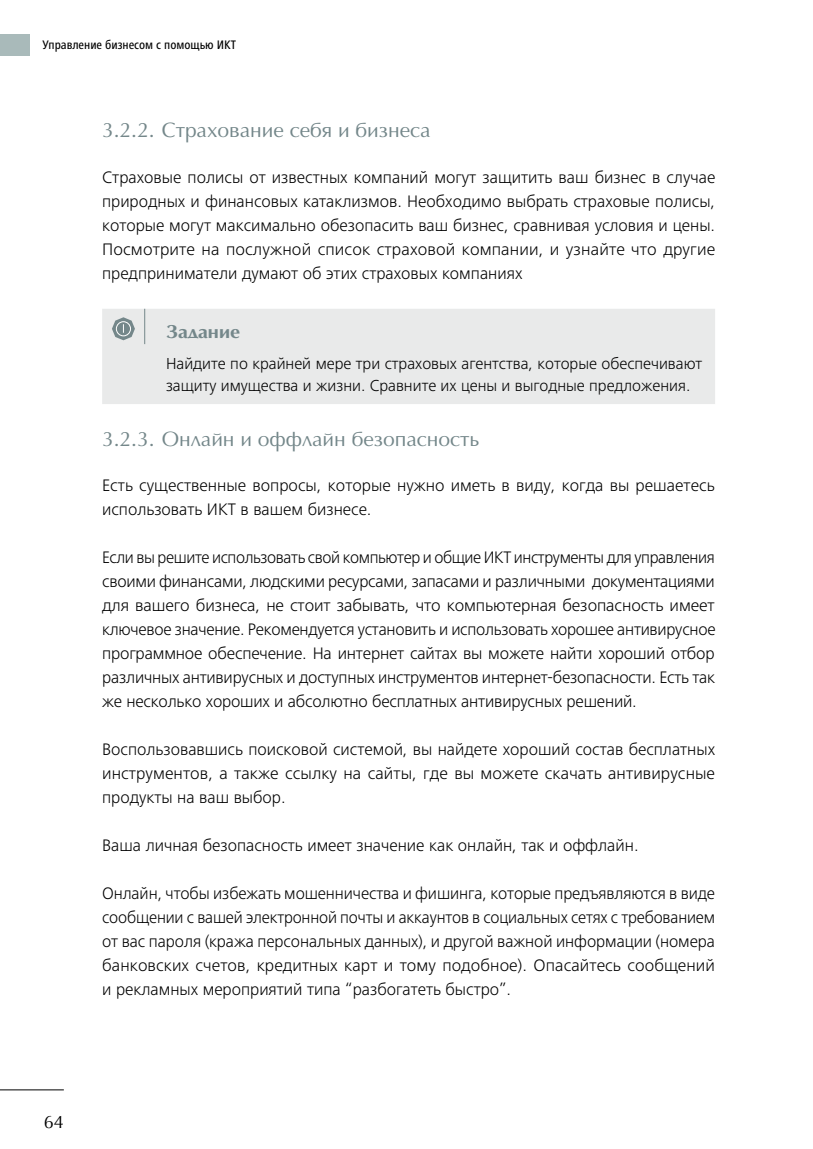
<style>
.page{position:relative;width:813px;height:1149px;background:#fff}
.page>*{position:absolute;margin:0;border:0;box-sizing:border-box;transform-origin:0 0}
.t1{font:19.5px "Optimal C";color:#74878a}
.t2{font:18px "Optima";color:#000}
.t3{font:300 17.25px/24px "Frutiger Next LTW1 G";color:#000;text-align:justify}
.t4{font:700 17.25px "Optimal C";color:#74878a;scale:1.07 1}
.t5{font:300 16.5px/22.5px "Frutiger Next LTW1 G";color:#000}
.t6{font:500 condensed 12.75px "Frutiger Next LTW1 G";color:#000}
</style>
<div class="page">
<hr style="left:0;top:1089px;width:64px;height:1px;background:#000">
<div style="left:0;top:34px;width:30px;height:21px;background:#a9baba"></div>
<div style="left:102px;top:309px;width:612px;height:95px;background:#e9eaea"></div>
<hr style="left:144px;top:309px;width:1px;height:35px;background:#74878a">
<svg style="left:112px;top:317px;width:23px;height:23px"></svg>
<p class="t6" style="left:43px;top:38px;width:195px">Управление бизнесом с помощью ИКТ</p>
<p class="t1" style="left:102px;top:120px;width:330px">3.2.2. Страхование себя и бизнеса</p>
<p class="t3" style="left:102px;top:165px;width:614px">Страховые полисы от известных компаний могут защитить ваш бизнес в случае природных и финансовых катаклизмов. Необходимо выбрать страховые полисы, которые могут максимально обезопасить ваш бизнес, сравнивая условия и цены.<br>Посмотрите на послужной список страховой компании, и узнайте что другие предприниматели думают об этих страховых компаниях</p>
<p class="t4" style="left:166px;top:321px;width:71px">Задание</p>
<p class="t5" style="left:166px;top:352px;width:537px">Найдите по крайней мере три страховых агентства, которые обеспечивают защиту имущества и жизни. Сравните их цены и выгодные предложения.</p>
<p class="t1" style="left:102px;top:427px;width:378px">3.2.3. Онлайн и оффлайн безопасность</p>
<p class="t3" style="left:102px;top:473px;width:613px">Есть существенные вопросы, которые нужно иметь в виду, когда вы решаетесь использовать ИКТ в вашем бизнесе.</p>
<p class="t3" style="left:102px;top:545px;width:614px">Если вы решите использовать свой компьютер и общие ИКТ инструменты для управления своими финансами, людскими ресурсами, запасами и различными документациями для вашего бизнеса, не стоит забывать, что компьютерная безопасность имеет ключевое значение. Рекомендуется установить и использовать хорошее антивирусное программное обеспечение. На интернет сайтах вы можете найти хороший отбор различных антивирусных и доступных инструментов интернет-безопасности. Есть так же несколько хороших и абсолютно бесплатных антивирусных решений.</p>
<p class="t3" style="left:102px;top:737px;width:614px">Воспользовавшись поисковой системой, вы найдете хороший состав бесплатных инструментов, а также ссылку на сайты, где вы можете скачать антивирусные продукты на ваш выбор.</p>
<p class="t3" style="left:102px;top:833px;width:537px">Ваша личная безопасность имеет значение как онлайн, так и оффлайн.</p>
<p class="t3" style="left:102px;top:881px;width:614px">Онлайн, чтобы избежать мошенничества и фишинга, которые предъявляются в виде сообщении с вашей электронной почты и аккаунтов в социальных сетях с требованием от вас пароля (кража персональных данных), и другой важной информации (номера банковских счетов, кредитных карт и тому подобное). Опасайтесь сообщений и рекламных мероприятий типа “разбогатеть быстро”.</p>
<p class="t2" style="left:44px;top:1110px;width:22px">64</p>
</div>
